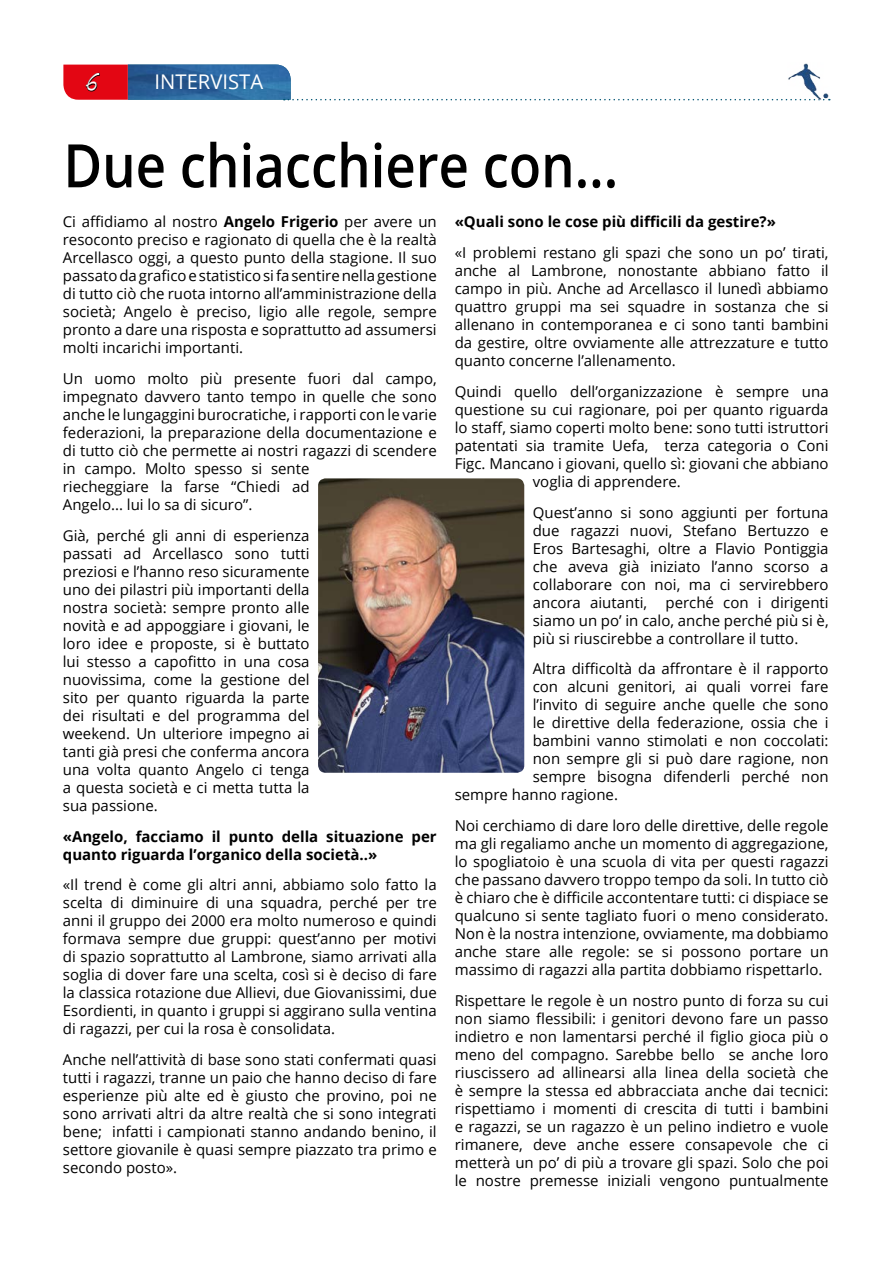
<style>
.page{position:relative;width:893px;height:1263px;background:#fff}
.page>*{position:absolute;margin:0;border:0;box-sizing:border-box;transform-origin:0 0}
.t1{font:600 60px "Open Sans";color:#000;scale:.88 1}
.t2{font:38.85px "P22 Hopper Edward";color:#fff}
.t3{font:20.25px "Open Sans";color:#fff}
.t4{font:15px/18px "Open Sans";color:#000;text-align:justify}
.t5{font:700 15px/18px "Open Sans";color:#000}
.s1{font-weight:700}
</style>
<div class="page">
<svg style="left:63px;top:65px;width:724px;height:35px"></svg>
<img style="left:787px;top:63px;width:43px;height:38px">
<img style="left:318px;top:478px;width:206px;height:295px">
<h2 class="t2" style="left:86px;top:64px;width:15px">6</h2>
<h3 class="t3" style="left:155px;top:68px;width:110px">INTERVISTA</h3>
<h1 class="t1" style="left:63px;top:124px;width:632px">Due chiacchiere con...</h1>
<p class="t4" style="left:63px;top:212px;width:375px">Ci affidiamo al nostro <span class="s1">Angelo Frigerio</span> per avere un resoconto preciso e ragionato di quella che è la realtà Arcellasco oggi, a questo punto della stagione. Il suo passato da grafico e statistico si fa sentire nella gestione di tutto ciò che ruota intorno all’amministrazione della società; Angelo è preciso, ligio alle regole, sempre pronto a dare una risposta e soprattutto ad assumersi molti incarichi importanti.</p>
<p class="t4" style="left:63px;top:369px;width:375px;text-align:left">Un uomo molto più presente fuori dal campo, impegnato davvero tanto tempo in quelle che sono anche le lungaggini burocratiche, i rapporti con le varie federazioni, la preparazione della documentazione e di tutto ciò che permette ai nostri ragazzi di scendere in campo. Molto spesso si sente<br>riecheggiare la farse “Chiedi ad<br>Angelo... lui lo sa di sicuro”.</p>
<p class="t4" style="left:63px;top:526px;width:248px">Già, perché gli anni di esperienza passati ad Arcellasco sono tutti preziosi e l’hanno reso sicuramente uno dei pilastri più importanti della nostra società: sempre pronto alle novità e ad appoggiare i giovani, le loro idee e proposte, si è buttato lui stesso a capofitto in una cosa nuovissima, come la gestione del sito per quanto riguarda la parte dei risultati e del programma del weekend. Un ulteriore impegno ai tanti già presi che conferma ancora una volta quanto Angelo ci tenga a questa società e ci metta tutta la sua passione.</p>
<p class="t5" style="left:63px;top:827px;width:375px">«Angelo, facciamo il punto della situazione per quanto riguarda l’organico della società..»</p>
<p class="t4" style="left:63px;top:875px;width:375px">«Il trend è come gli altri anni, abbiamo solo fatto la scelta di diminuire di una squadra, perché per tre anni il gruppo dei 2000 era molto numeroso e quindi formava sempre due gruppi: quest’anno per motivi di spazio soprattutto al Lambrone, siamo arrivati alla soglia di dover fare una scelta, così si è deciso di fare la classica rotazione due Allievi, due Giovanissimi, due Esordienti, in quanto i gruppi si aggirano sulla ventina di ragazzi, per cui la rosa è consolidata.</p>
<p class="t4" style="left:63px;top:1050px;width:375px">Anche nell’attività di base sono stati confermati quasi tutti i ragazzi, tranne un paio che hanno deciso di fare esperienze più alte ed è giusto che provino, poi ne sono arrivati altri da altre realtà che si sono integrati bene; infatti i campionati stanno andando benino, il settore giovanile è quasi sempre piazzato tra primo e secondo posto».</p>
<p class="t5" style="left:455px;top:212px;width:323px">«Quali sono le cose più difficili da gestire?»</p>
<p class="t4" style="left:455px;top:243px;width:375px">«I problemi restano gli spazi che sono un po’ tirati, anche al Lambrone, nonostante abbiano fatto il campo in più. Anche ad Arcellasco il lunedì abbiamo quattro gruppi ma sei squadre in sostanza che si allenano in contemporanea e ci sono tanti bambini da gestire, oltre ovviamente alle attrezzature e tutto quanto concerne l’allenamento.</p>
<p class="t4" style="left:455px;top:382px;width:375px">Quindi quello dell’organizzazione è sempre una</p>
<p class="t4" style="left:455px;top:400px;width:375px">questione su cui ragionare, poi per quanto riguarda</p>
<p class="t4" style="left:455px;top:418px;width:375px">lo staff, siamo coperti molto bene: sono tutti istruttori</p>
<p class="t4" style="left:455px;top:436px;width:375px">patentati sia tramite Uefa, terza categoria o Coni</p>
<p class="t4" style="left:455px;top:454px;width:375px">Figc. Mancano i giovani, quello sì: giovani che abbiano</p>
<p class="t4" style="left:533px;top:472px;width:150px">voglia di apprendere.</p>
<p class="t4" style="left:533px;top:503px;width:297px">Quest’anno si sono aggiunti per fortuna due ragazzi nuovi, Stefano Bertuzzo e Eros Bartesaghi, oltre a Flavio Pontiggia che aveva già iniziato l’anno scorso a collaborare con noi, ma ci servirebbero ancora aiutanti, perché con i dirigenti siamo un po’ in calo, anche perché più si è, più si riuscirebbe a controllare il tutto.</p>
<p class="t4" style="left:533px;top:659px;width:297px">Altra difficoltà da affrontare è il rapporto</p>
<p class="t4" style="left:533px;top:677px;width:297px">con alcuni genitori, ai quali vorrei fare</p>
<p class="t4" style="left:533px;top:695px;width:297px">l’invito di seguire anche quelle che sono</p>
<p class="t4" style="left:533px;top:713px;width:297px">le direttive della federazione, ossia che i</p>
<p class="t4" style="left:533px;top:731px;width:297px">bambini vanno stimolati e non coccolati:</p>
<p class="t4" style="left:533px;top:749px;width:297px">non sempre gli si può dare ragione, non</p>
<p class="t4" style="left:533px;top:767px;width:297px">sempre bisogna difenderli perché non</p>
<p class="t4" style="left:455px;top:785px;width:165px">sempre hanno ragione.</p>
<p class="t4" style="left:455px;top:816px;width:375px">Noi cerchiamo di dare loro delle direttive, delle regole ma gli regaliamo anche un momento di aggregazione, lo spogliatoio è una scuola di vita per questi ragazzi che passano davvero troppo tempo da soli. In tutto ciò è chiaro che è difficile accontentare tutti: ci dispiace se qualcuno si sente tagliato fuori o meno considerato.<br>Non è la nostra intenzione, ovviamente, ma dobbiamo anche stare alle regole: se si possono portare un massimo di ragazzi alla partita dobbiamo rispettarlo.</p>
<p class="t4" style="left:455px;top:991px;width:375px">Rispettare le regole è un nostro punto di forza su cui non siamo flessibili: i genitori devono fare un passo indietro e non lamentarsi perché il figlio gioca più o meno del compagno. Sarebbe bello se anche loro riuscissero ad allinearsi alla linea della società che è sempre la stessa ed abbracciata anche dai tecnici: rispettiamo i momenti di crescita di tutti i bambini e ragazzi, se un ragazzo è un pelino indietro e vuole rimanere, deve anche essere consapevole che ci metterà un po’ di più a trovare gli spazi. Solo che poi le nostre premesse iniziali vengono puntualmente</p>
</div>
